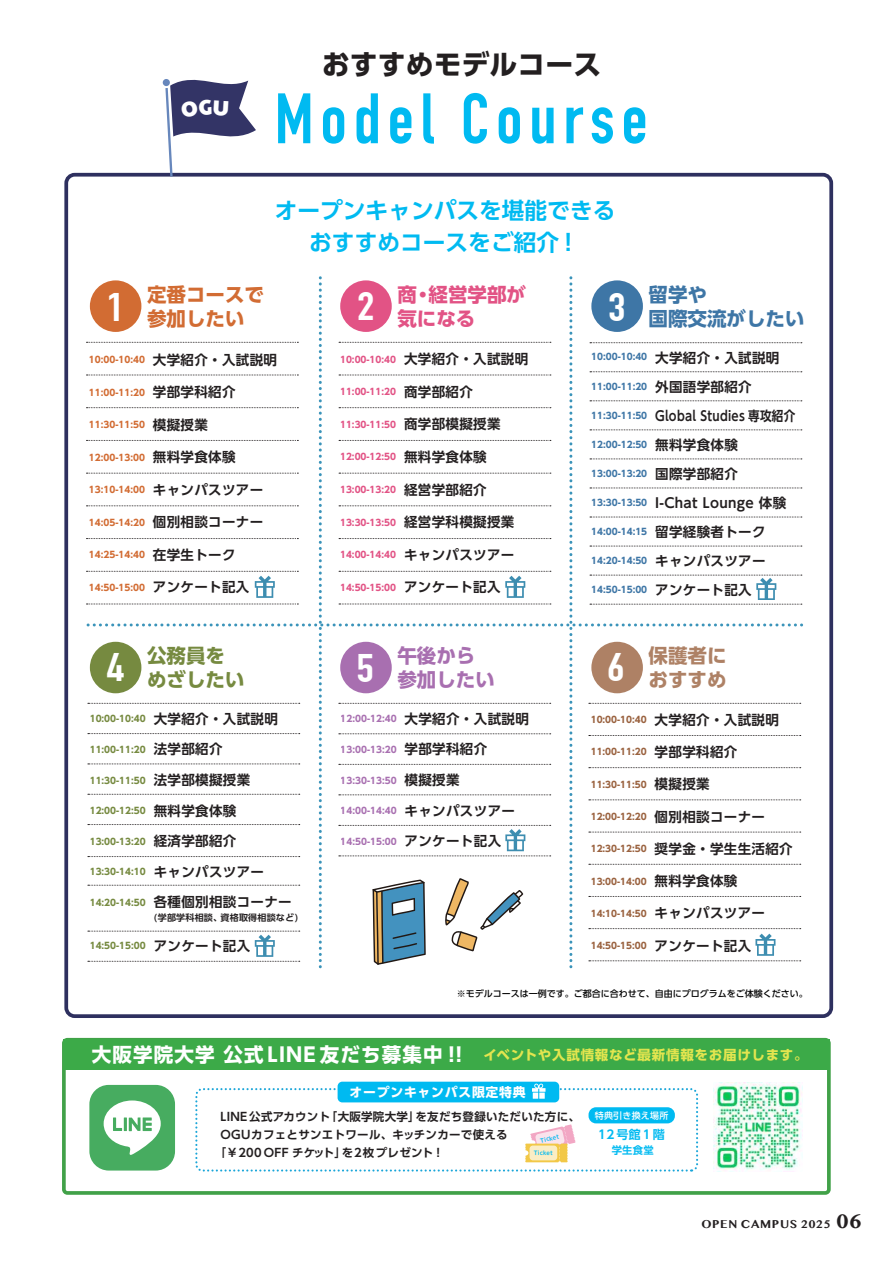
<style>
.page{position:relative;width:893px;height:1263px;background:#fff}
.page>*{position:absolute;margin:0;border:0;box-sizing:border-box;transform-origin:0 0}
.t1{font:700 70.05px "DIN Condensed";letter-spacing:.1em;color:#00baf1}
.t2{font:700 27.9px "UD Shin Go Pr 6 N";color:#231f20}
.t3{font:700 22.65px/32.4px "UD Shin Go Pr 6 N De";color:#00baf1;text-align:center}
.t4{font:700 19.5px/24px "UD Shin Go Pr 6 N";color:#d26c33}
.t5{font:700 19.5px/24px "UD Shin Go Pr 6 N";color:#e25385}
.t6{font:700 19.5px/24px "UD Shin Go Pr 6 N";color:#3e76a6}
.t7{font:700 19.5px/24px "UD Shin Go Pr 6 N";color:#768a40}
.t8{font:700 19.5px/24px "UD Shin Go Pr 6 N";color:#934c9d}
.t9{font:700 19.5px/24px "UD Shin Go Pr 6 N";color:#9a623f;text-align:right}
.t10{font:700 13.5px/29.1px "UD Shin Go Pr 6 N De";letter-spacing:.025em;color:#231f20}
.t11{font:700 13.5px "UD Shin Go Pr 6 N";letter-spacing:.05em;color:#e3e54f}
.t12{font:700 12.9px "UD Shin Go Pr 6 N";letter-spacing:.06em;color:#fff}
.t13{font:700 12.6px "Kannada MN";letter-spacing:.05em;color:#231f20}
.t14{font:700 12px "UD Shin Go Pr 6 N De";letter-spacing:.175em;color:#00baf1}
.t15{font:700 11.55px "UD Shin Go Pr 6 N De";letter-spacing:.025em;color:#231f20}
.t16{font:700 10.35px "UD Shin Go Pr 6 N De";color:#00baf1}
.t17{font:700 9px "UD Shin Go Pr 6 N";color:#3e76a6}
.t18{font:700 9px "UD Shin Go Pr 6 N";color:#e25385}
.t19{font:700 9px "UD Shin Go Pr 6 N";color:#768a40}
.t20{font:700 9px "UD Shin Go Pr 6 N";color:#d26c33}
.t21{font:700 9px "UD Shin Go Pr 6 N";color:#9a623f}
.t22{font:700 9px "UD Shin Go Pr 6 N";color:#934c9d}
.t23{font:500 9px "UD Shin Go Pr 6 N";color:#030303}
.t24{font:700 9px "UD Shin Go Pr 6 N De";letter-spacing:.025em;color:#231f20}
.t25{font:500 9px "UD Shin Go Pr 6 N";letter-spacing:.025em;color:#fff}
.t26{font:700 5.55px "UD Shin M Go Pro De";letter-spacing:.025em;color:#00baf1}
.s1{font-size:19.5px;color:#fff}
.s2{font-size:22.05px}
</style>
<div class="page">
<div style="left:64px;top:173px;width:769px;height:845px;border:4px solid #2e305f;border-radius:8px"></div>
<div style="left:163px;top:79px;width:7px;height:7px;background:#6787bc;border-radius:50%"></div>
<div style="left:62px;top:1038px;width:769px;height:157px;border:4px solid #41a148;border-radius:4px"></div>
<svg style="left:86px;top:278px;width:717px;height:691px"></svg>
<div style="left:89px;top:1085px;width:86px;height:85px;background:#47ac60;border-radius:19px"></div>
<svg style="left:104px;top:1100px;width:57px;height:55px"></svg>
<div style="left:195px;top:1088px;width:503px;height:83px;border:2px dashed #1ba6d9;border-radius:6px"></div>
<img style="left:713px;top:1082px;width:90px;height:90px">
<div style="left:338px;top:1082px;width:221px;height:20px;background:#00baf1;border-radius:5px"></div>
<svg style="left:532px;top:1083px;width:13px;height:16px"></svg>
<svg style="left:525px;top:1124px;width:51px;height:38px"></svg>
<div style="left:530px;top:1145px;width:27px;height:15px;background:#faedc5;border-radius:3px"></div>
<div style="left:63px;top:1040px;width:767px;height:30px;background:#3caa48"></div>
<div style="left:588px;top:1107px;width:87px;height:16px;background:#00baf1;border-radius:7px"></div>
<svg style="left:165px;top:79px;width:91px;height:98px"></svg>
<h2 class="t2" style="left:322px;top:42px;width:281px">おすすめモデルコース</h2>
<h1 class="t1" style="left:275px;top:78px;width:374px">Model Course</h1>
<h3 class="t3" style="left:275px;top:193px;width:342px">オープンキャンパスを堪能できるおすすめコースをご紹介 !</h3>
<h3 class="t4" style="left:107px;top:282px;width:159px;text-indent:40px">定番コースで<br><sup>1</sup> 参加したい</h3>
<h3 class="t5" style="left:357px;top:282px;width:170px;text-indent:40px">商・経営学部が<br><sup>2</sup> 気になる</h3>
<p class="t18" style="left:340px;top:352px;width:57px">10:00-10:40</p>
<p class="t18" style="left:340px;top:384px;width:57px">11:00-11:20</p>
<p class="t18" style="left:340px;top:417px;width:57px">11:30-11:50</p>
<p class="t18" style="left:340px;top:450px;width:57px">12:00-12:50</p>
<p class="t18" style="left:340px;top:482px;width:57px">13:00-13:20</p>
<p class="t18" style="left:340px;top:515px;width:57px">13:30-13:50</p>
<p class="t18" style="left:340px;top:547px;width:57px">14:00-14:40</p>
<p class="t18" style="left:340px;top:580px;width:57px">14:50-15:00</p>
<p class="t10" style="left:404px;top:344px;width:126px">大学紹介・入試説明</p>
<p class="t10" style="left:404px;top:377px;width:70px">商学部紹介</p>
<p class="t10" style="left:404px;top:409px;width:98px">商学部模擬授業</p>
<p class="t10" style="left:404px;top:442px;width:84px">無料学食体験</p>
<p class="t10" style="left:404px;top:474px;width:84px">経営学部紹介</p>
<p class="t10" style="left:404px;top:507px;width:112px">経営学科模擬授業</p>
<p class="t10" style="left:404px;top:540px;width:112px">キャンパスツアー</p>
<p class="t10" style="left:404px;top:572px;width:98px">アンケート記入</p>
<p class="t10" style="left:153px;top:344px;width:126px">大学紹介・入試説明</p>
<p class="t10" style="left:153px;top:377px;width:84px">学部学科紹介</p>
<p class="t10" style="left:153px;top:410px;width:57px">模擬授業</p>
<p class="t10" style="left:153px;top:442px;width:84px">無料学食体験</p>
<p class="t10" style="left:153px;top:475px;width:112px">キャンパスツアー</p>
<p class="t10" style="left:153px;top:507px;width:112px">個別相談コーナー</p>
<p class="t10" style="left:153px;top:540px;width:84px">在学生トーク</p>
<p class="t10" style="left:153px;top:572px;width:98px">アンケート記入</p>
<p class="t20" style="left:89px;top:352px;width:57px">10:00-10:40</p>
<p class="t20" style="left:89px;top:385px;width:57px">11:00-11:20</p>
<p class="t20" style="left:89px;top:417px;width:57px">11:30-11:50</p>
<p class="t20" style="left:89px;top:450px;width:57px">12:00-13:00</p>
<p class="t20" style="left:89px;top:482px;width:57px">13:10-14:00</p>
<p class="t20" style="left:89px;top:515px;width:57px">14:05-14:20</p>
<p class="t20" style="left:89px;top:547px;width:57px">14:25-14:40</p>
<p class="t20" style="left:89px;top:580px;width:57px">14:50-15:00</p>
<h3 class="t6" style="left:608px;top:282px;width:198px;text-indent:40px">留学や<br><sup>3</sup> 国際交流がしたい</h3>
<p class="t17" style="left:591px;top:350px;width:57px">10:00-10:40</p>
<p class="t17" style="left:591px;top:379px;width:57px">11:00-11:20</p>
<p class="t17" style="left:591px;top:408px;width:57px">11:30-11:50</p>
<p class="t17" style="left:591px;top:437px;width:57px">12:00-12:50</p>
<p class="t17" style="left:591px;top:466px;width:57px">13:00-13:20</p>
<p class="t17" style="left:591px;top:495px;width:57px">13:30-13:50</p>
<p class="t17" style="left:591px;top:524px;width:57px">14:00-14:15</p>
<p class="t17" style="left:591px;top:553px;width:57px">14:20-14:50</p>
<p class="t17" style="left:591px;top:582px;width:57px">14:50-15:00</p>
<p class="t10" style="left:655px;top:342px;width:142px">大学紹介・入試説明外国語学部紹介<br>Global Studies 専攻紹介無料学食体験<br>国際学部紹介<br>I-Chat Lounge 体験留学経験者トーク<br>キャンパスツアー<br>アンケート記入</p>
<h3 class="t7" style="left:107px;top:643px;width:139px;text-indent:40px">公務員を<br><sup>4</sup> めざしたい</h3>
<p class="t19" style="left:90px;top:711px;width:57px">10:00-10:40</p>
<p class="t19" style="left:90px;top:742px;width:57px">11:00-11:20</p>
<p class="t19" style="left:90px;top:773px;width:57px">11:30-11:50</p>
<p class="t19" style="left:90px;top:803px;width:57px">12:00-12:50</p>
<p class="t19" style="left:90px;top:834px;width:57px">13:00-13:20</p>
<p class="t19" style="left:90px;top:864px;width:57px">13:30-14:10</p>
<p class="t19" style="left:90px;top:895px;width:57px">14:20-14:50</p>
<p class="t19" style="left:90px;top:939px;width:57px">14:50-15:00</p>
<p class="t10" style="left:154px;top:704px;width:126px">大学紹介・入試説明</p>
<p class="t10" style="left:154px;top:734px;width:70px">法学部紹介</p>
<p class="t10" style="left:154px;top:765px;width:98px">法学部模擬授業</p>
<p class="t10" style="left:154px;top:795px;width:84px">無料学食体験</p>
<p class="t10" style="left:154px;top:826px;width:84px">経済学部紹介</p>
<p class="t10" style="left:154px;top:857px;width:112px">キャンパスツアー</p>
<p class="t10" style="left:154px;top:887px;width:140px">各種個別相談コーナー</p>
<p class="t24" style="left:154px;top:911px;width:146px">(学部学科相談、資格取得相談など)</p>
<p class="t10" style="left:154px;top:931px;width:98px">アンケート記入</p>
<h3 class="t8" style="left:356px;top:643px;width:140px;text-indent:41px">午後から<br><sup>5</sup> 参加したい</h3>
<h3 class="t9" style="left:607px;top:643px;width:121px">保護者に<br><sup>6</sup> おすすめ</h3>
<p class="t22" style="left:341px;top:711px;width:57px">12:00-12:40</p>
<p class="t22" style="left:341px;top:742px;width:57px">13:00-13:20</p>
<p class="t22" style="left:341px;top:773px;width:57px">13:30-13:50</p>
<p class="t22" style="left:341px;top:803px;width:57px">14:00-14:40</p>
<p class="t22" style="left:341px;top:834px;width:57px">14:50-15:00</p>
<p class="t10" style="left:405px;top:704px;width:126px">大学紹介・入試説明</p>
<p class="t10" style="left:405px;top:734px;width:84px">学部学科紹介</p>
<p class="t10" style="left:405px;top:765px;width:57px">模擬授業</p>
<p class="t10" style="left:405px;top:795px;width:112px">キャンパスツアー</p>
<p class="t10" style="left:405px;top:826px;width:98px">アンケート記入</p>
<p class="t21" style="left:591px;top:712px;width:57px">10:00-10:40</p>
<p class="t21" style="left:591px;top:745px;width:57px">11:00-11:20</p>
<p class="t21" style="left:591px;top:777px;width:57px">11:30-11:50</p>
<p class="t21" style="left:591px;top:809px;width:57px">12:00-12:20</p>
<p class="t21" style="left:591px;top:842px;width:57px">12:30-12:50</p>
<p class="t21" style="left:591px;top:874px;width:57px">13:00-14:00</p>
<p class="t21" style="left:591px;top:906px;width:57px">14:10-14:50</p>
<p class="t21" style="left:591px;top:939px;width:57px">14:50-15:00</p>
<p class="t10" style="left:655px;top:704px;width:126px">大学紹介・入試説明</p>
<p class="t10" style="left:655px;top:737px;width:84px">学部学科紹介</p>
<p class="t10" style="left:655px;top:769px;width:57px">模擬授業</p>
<p class="t10" style="left:655px;top:801px;width:112px">個別相談コーナー</p>
<p class="t10" style="left:655px;top:834px;width:140px">奨学金・学生生活紹介</p>
<p class="t10" style="left:655px;top:866px;width:84px">無料学食体験</p>
<p class="t10" style="left:655px;top:898px;width:112px">キャンパスツアー</p>
<p class="t10" style="left:655px;top:931px;width:98px">アンケート記入</p>
<p class="t23" style="left:457px;top:986px;width:352px">※モデルコースは一例です。ご都合に合わせて、自由にプログラムをご体験ください。</p>
<p class="t11" style="left:92px;top:1043px;width:718px"><span class="s1">大阪学院大学 公式 LINE 友だち募集中 !!</span> イベントや入試情報など最新情報をお届けします。</p>
<p class="t12" style="left:350px;top:1082px;width:177px">オープンキャンパス限定特典</p>
<p class="t15" style="left:221px;top:1107px;width:361px">LINE 公式アカウント「大阪学院大学」を友だち登録いただいた方に、</p>
<p class="t15" style="left:221px;top:1125px;width:289px">OGUカフェとサンエトワール、キッチンカーで使える</p>
<p class="t15" style="left:215px;top:1143px;width:227px">「￥200 OFF チケット」を2枚プレゼント !</p>
<p class="t26" style="left:539px;top:1136px;width:20px;rotate:-13deg">Ticket</p>
<p class="t26" style="left:534px;top:1148px;width:20px">Ticket</p>
<p class="t25" style="left:595px;top:1108px;width:75px">特典引き換え場所</p>
<p class="t14" style="left:598px;top:1125px;width:68px">12号館1階</p>
<p class="t16" style="left:612px;top:1141px;width:44px">学生食堂</p>
<p class="t13" style="left:701px;top:1216px;width:162px">OPEN CAMPUS 2025 <span class="s2">06</span></p>
</div>
